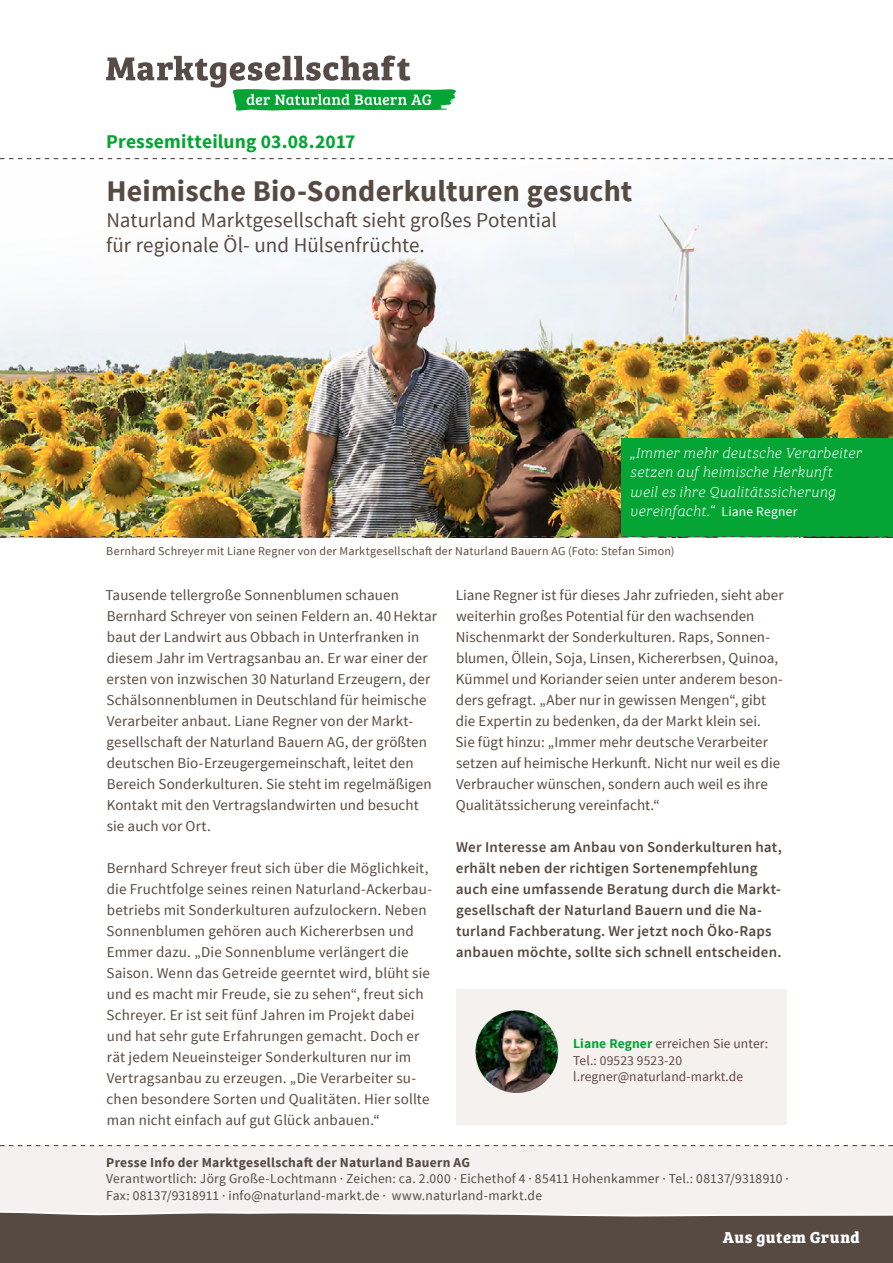
<style>
.page{position:relative;width:893px;height:1263px;background:#fff}
.page>*{position:absolute;margin:0;border:0;box-sizing:border-box;transform-origin:0 0}
.Überschrift_1{font:700 30px "Source Sans Pro";letter-spacing:.005em;color:#564a42}
.Teasertext{font:21px/25.5px "Source Sans Pro";color:#564a42}
.Überschrift_2{font:700 19.5px "Source Sans Pro";letter-spacing:.005em;color:#05a535}
.t1{font:700 16.35px "Bree Serif";letter-spacing:.03em;color:#fff}
.Text{font:15px/21px "Source Sans Pro";letter-spacing:.01em;color:#564a42}
.Text-2{font:600 15px/21px "Source Sans Pro";letter-spacing:.01em;color:#564a42}
.Text-3{font:italic 15px/19.5px "Bree Serif Th";letter-spacing:.01em;color:#fff}
.Text-4{font:13.5px/16.5px "Source Sans Pro";letter-spacing:.015em;color:#564a42}
.grundtext{font:13.5px/16.5px "Source Sans Pro";letter-spacing:.01em;color:#614743}
.Text-5{font:12px "Source Sans Pro";letter-spacing:.02em;color:#564a42}
.s1{font-family:"Source Sans Pro";font-style:normal;font-size:13.5px}
.s2{font-weight:700;color:#05a535}
.s3{font-weight:700}
</style>
<div class="page">
<div style="left:0;top:1146px;width:893px;height:105px;background:#f4f1f0"></div>
<svg style="left:0;top:1211px;width:893px;height:52px;background:#62564f"></svg>
<svg style="left:0;top:1145px;width:893px;height:1px"></svg>
<img style="left:0;top:159px;width:893px;height:377px">
<div style="left:621px;top:438px;width:272px;height:99px;background:#05a535"></div>
<svg style="left:106px;top:55px;width:350px;height:56px"></svg>
<svg style="left:0;top:158px;width:893px;height:1px"></svg>
<div style="left:456px;top:989px;width:331px;height:136px;background:#f4f1ef"></div>
<img style="left:475px;top:1010px;width:83px;height:83px;border-radius:41px">
<svg style="left:0;top:536px;width:893px;height:1px"></svg>
<p class="Überschrift_2" style="left:106px;top:129px;width:251px">Pressemitteilung 03.08.2017</p>
<p class="Überschrift_1" style="left:106px;top:172px;width:527px">Heimische Bio-Sonderkulturen gesucht</p>
<p class="Teasertext" style="left:106px;top:207px;width:452px">Naturland Marktgesellschaft sieht großes Potential für regionale Öl- und Hülsenfrüchte.</p>
<p class="Text-3" style="left:630px;top:442px;width:233px">„Immer mehr deutsche Verarbeiter setzen auf heimische Herkunft weil es ihre Qualitätssicherung vereinfacht.“ <span class="s1">Liane Regner</span></p>
<p class="Text-5" style="left:106px;top:543px;width:570px">Bernhard Schreyer mit Liane Regner von der Marktgesellschaft der Naturland Bauern AG (Foto: Stefan Simon)</p>
<p class="Text" style="left:106px;top:585px;width:333px">Tausende tellergroße Sonnenblumen schauen Bernhard Schreyer von seinen Feldern an. 40Hektar baut der Landwirt aus Obbach in Unterfranken in diesem Jahr im Vertragsanbau an. Er war einer der ersten von inzwischen 30 Naturland Erzeugern, der Schälsonnenblumen in Deutschland für heimische Verarbeiter anbaut. Liane Regner von der Markt&shy;gesellschaft der Naturland Bauern AG, der größten deutschen Bio-Erzeugergemeinschaft, leitet den Bereich Sonderkulturen. Sie steht im regelmäßigen Kontakt mit den Vertragslandwirten und besucht sie auch vor Ort.</p>
<p class="Text" style="left:106px;top:858px;width:327px">Bernhard Schreyer freut sich über die Möglichkeit, die Fruchtfolge seines reinen Naturland-Ackerbau&shy;betriebs mit Sonderkulturen aufzulockern. Neben Sonnenblumen gehören auch Kichererbsen und Emmer dazu. „Die Sonnenblume verlängert die Saison. Wenn das Getreide geerntet wird, blüht sie und es macht mir Freude, sie zu sehen“, freut sich Schreyer. Er ist seit fünf Jahren im Projekt dabei und hat sehr gute Erfahrungen gemacht. Doch er rät jedem Neueinsteiger Sonderkulturen nur im Vertragsanbau zu erzeugen. „Die Verarbeiter su&shy;chen besondere Sorten und Qualitäten. Hier sollte man nicht einfach auf gut Glück anbauen.“</p>
<p class="Text" style="left:456px;top:585px;width:330px">Liane Regner ist für dieses Jahr zufrieden, sieht aber weiterhin großes Potential für den wachsenden Nischenmarkt der Sonderkulturen. Raps, Sonnen&shy;blumen, Öllein, Soja, Linsen, Kichererbsen, Quinoa, Kümmel und Koriander seien unter anderem beson&shy;ders gefragt. „Aber nur in gewissen Mengen“, gibt die Expertin zu bedenken, da der Markt klein sei.<br>Sie fügt hinzu: „Immer mehr deutsche Verarbeiter setzen auf heimische Herkunft. Nicht nur weil es die Verbraucher wünschen, sondern auch weil es ihre Qualitätssicherung vereinfacht.“</p>
<p class="Text-2" style="left:456px;top:837px;width:327px">Wer Interesse am Anbau von Sonderkulturen hat, erhält neben der richtigen Sortenempfehlung auch eine umfassende Beratung durch die Markt&shy;gesellschaft der Naturland Bauern und die Na&shy;turland Fachberatung. Wer jetzt noch Öko-Raps anbauen möchte, sollte sich schnell entscheiden.</p>
<p class="grundtext" style="left:573px;top:1035px;width:196px"><span class="s2">Liane Regner</span> erreichen Sie unter:</p>
<p class="grundtext" style="left:573px;top:1052px;width:172px">Tel.: 09523 9523-20 l.regner@naturland-markt.de</p>
<p class="Text-4" style="left:106px;top:1154px;width:684px"><span class="s3">Presse Info der Marktgesellschaft der Naturland Bauern AG<br></span>Verantwortlich: Jörg Große-Lochtmann · Zeichen: ca. 2.000 · Eichethof 4 · 85411 Hohenkammer · Tel.: 08137/9318910 ·<br>Fax: 08137/9318911 · info@naturland-markt.de · www.naturland-markt.de</p>
<p class="t1" style="left:723px;top:1225px;width:139px">Aus gutem Grund</p>
</div>
